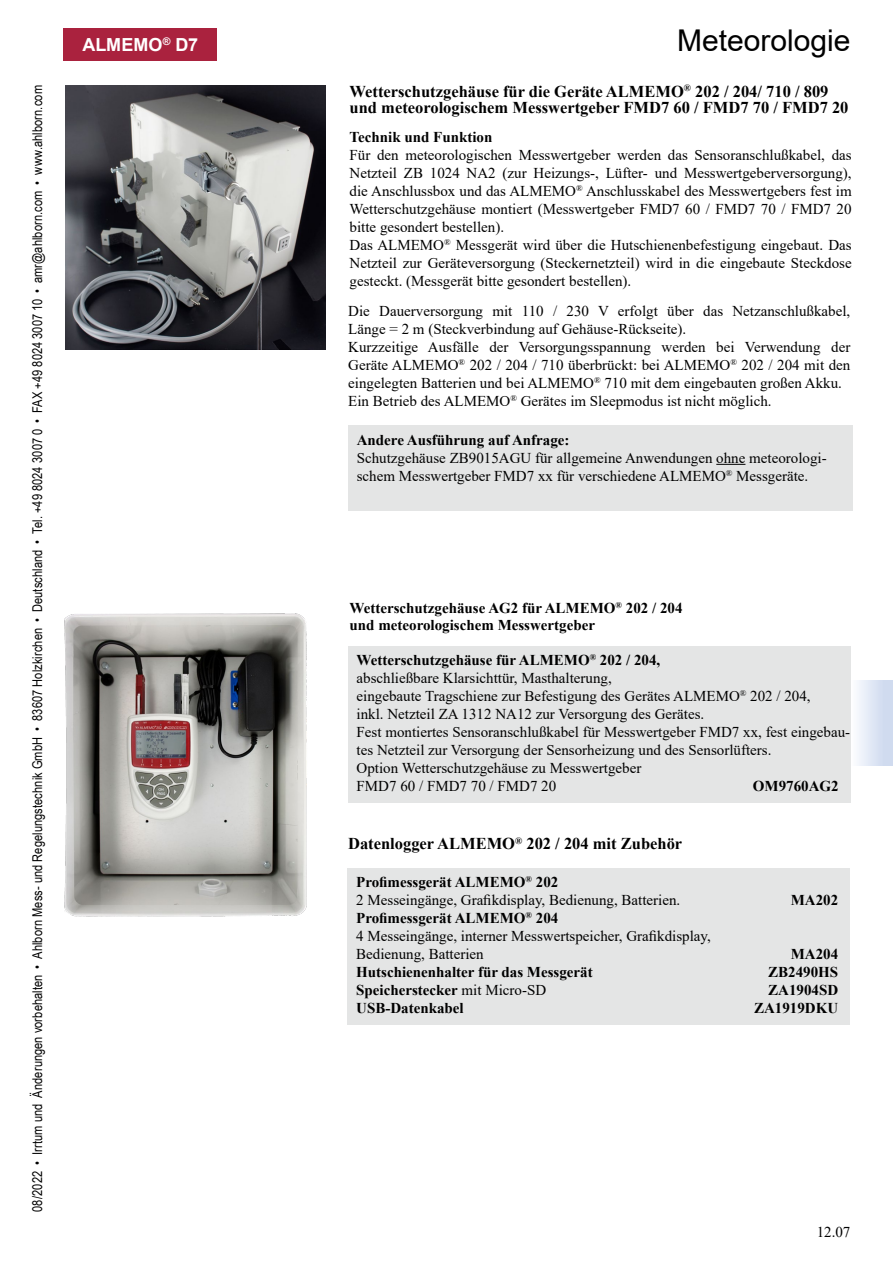
<style>
.page{position:relative;width:893px;height:1263px;background:#fff}
.page>*{position:absolute;margin:0;border:0;box-sizing:border-box;transform-origin:0 0}
.t1{font:30px "Arial";color:#000}
.t2{font:700 18px "Arial";color:#fff}
.t3{font:700 16.5px/16.5px "Times New Roman";color:#000}
.t4{font:15px/18px "Times New Roman";color:#000}
.t5{font:700 15px/16.5px "Times New Roman";color:#000}
.t6{font:13.5px "Arial Narrow";letter-spacing:.005em;color:#000}
.s1{font-weight:700}
.s2{font-weight:400}
</style>
<div class="page">
<div style="left:850px;top:680px;width:43px;height:85px;background:linear-gradient(to right,#fdfeff,#c7d4ec)"></div>
<div style="left:348px;top:426px;width:505px;height:85px;background:#e4e5e5"></div>
<svg style="left:716px;top:464px;width:29px;height:1px"></svg>
<img style="left:66px;top:85px;width:259px;height:264px">
<div style="left:348px;top:868px;width:502px;height:157px;background:#e4e5e5"></div>
<div style="left:348px;top:646px;width:502px;height:157px;background:#e4e5e5"></div>
<img style="left:65px;top:613px;width:242px;height:304px">
<div style="left:64px;top:28px;width:153px;height:33px;background:#aa223e"></div>
<p class="t6" style="left:28px;top:1212px;width:1128px;rotate:-90deg">08/2022 • Irrtum und Änderungen vorbehalten • Ahlborn Mess- und Regelungstechnik GmbH • 83607 Holzkirchen • Deutschland • Tel. +49 8024 3007 0 • FAX +49 8024 3007 10 • amr@ahlborn.com • www.ahlborn.com</p>
<p class="t2" style="left:82px;top:32px;width:117px">ALMEMO<sup>®</sup> D7</p>
<h1 class="t1" style="left:677px;top:19px;width:175px">Meteorologie</h1>
<p class="t3" style="left:350px;top:82px;width:500px">Wetterschutzgehäuse für die Geräte ALMEMO<sup>®</sup> 202 / 204/ 710 / 809 und meteorologischem Messwertgeber FMD7 60 / FMD7 70 / FMD7 20</p>
<p class="t5" style="left:350px;top:128px;width:144px">Technik und Funktion</p>
<p class="t4" style="left:350px;top:145px;width:504px">Für den meteorologischen Messwertgeber werden das Sensoranschlußkabel, das Netzteil ZB 1024 NA2 (zur Heizungs-, Lüfter- und Messwertgeberversorgung), die Anschlussbox und das ALMEMO<sup>®</sup> Anschlusskabel des Messwertgebers fest im Wetterschutzgehäuse montiert (Messwertgeber FMD7 60 / FMD7 70 / FMD7 20 bitte gesondert bestellen).<br>Das ALMEMO<sup>®</sup> Messgerät wird über die Hutschienenbefestigung eingebaut. Das Netzteil zur Geräteversorgung (Steckernetzteil) wird in die eingebaute Steckdose gesteckt. (Messgerät bitte gesondert bestellen).</p>
<p class="t4" style="left:348px;top:301px;width:504px">Die Dauerversorgung mit 110 / 230 V erfolgt über das Netzanschlußkabel, Länge = 2 m (Steckverbindung auf Gehäuse-Rückseite).<br>Kurzzeitige Ausfälle der Versorgungsspannung werden bei Verwendung der Geräte ALMEMO<sup>®</sup> 202 / 204 / 710 überbrückt: bei ALMEMO<sup>®</sup> 202 / 204 mit den eingelegten Batterien und bei ALMEMO<sup>®</sup> 710 mit dem eingebauten großen Akku.<br>Ein Betrieb des ALMEMO<sup>®</sup> Gerätes im Sleepmodus ist nicht möglich.</p>
<p class="t5" style="left:357px;top:431px;width:214px">Andere Ausführung auf Anfrage:</p>
<p class="t4" style="left:357px;top:448px;width:471px">Schutzgehäuse ZB9015AGU für allgemeine Anwendungen ohne meteorologi&shy;schem Messwertgeber FMD7 xx für verschiedene ALMEMO<sup>®</sup> Messgeräte.</p>
<p class="t5" style="left:350px;top:599px;width:334px">Wetterschutzgehäuse AG2 für ALMEMO<sup>®</sup> 202 / 204 und meteorologischem Messwertgeber</p>
<p class="t4" style="left:357px;top:650px;width:495px"><span class="s1">Wetterschutzgehäuse für ALMEMO</span><sup>®</sup> <span class="s1">202 / 204,<br></span>abschließbare Klarsichttür, Masthalterung,<br>eingebaute Tragschiene zur Befestigung des Gerätes ALMEMO<sup>®</sup> 202 / 204,<br>inkl. Netzteil ZA 1312 NA12 zur Versorgung des Gerätes.<br>Fest montiertes Sensoranschlußkabel für Messwertgeber FMD7 xx, fest eingebau&shy;tes Netzteil zur Versorgung der Sensorheizung und des Sensorlüfters.<br>Option Wetterschutzgehäuse zu Messwertgeber<br>FMD7 60 / FMD7 70 / FMD7 20</p>
<p class="t5" style="left:753px;top:777px;width:87px">OM9760AG2</p>
<p class="t3" style="left:348px;top:835px;width:336px">Datenlogger ALMEMO<sup>®</sup> 202 / 204 mit Zubehör</p>
<p class="t4" style="left:356px;top:872px;width:325px"><span class="s1">Profimessgerät ALMEMO</span><sup>®</sup> <span class="s1">202<br></span>2 Messeingänge, Grafikdisplay, Bedienung, Batterien.</p>
<p class="t4" style="left:356px;top:908px;width:356px"><span class="s1">Profimessgerät ALMEMO</span><sup>®</sup> <span class="s1">204<br></span>4 Messeingänge, interner Messwertspeicher, Grafikdisplay,<br>Bedienung, Batterien</p>
<p class="t5" style="left:791px;top:891px;width:49px">MA202</p>
<p class="t5" style="left:791px;top:945px;width:49px">MA204</p>
<p class="t5" style="left:356px;top:963px;width:238px">Hutschienenhalter für das Messgerät</p>
<p class="t5" style="left:768px;top:963px;width:72px">ZB2490HS</p>
<p class="t5" style="left:356px;top:981px;width:191px">Speicherstecker <span class="s2">mit Micro-SD</span></p>
<p class="t5" style="left:768px;top:981px;width:72px">ZA1904SD</p>
<p class="t5" style="left:356px;top:999px;width:109px">USB-Datenkabel</p>
<p class="t5" style="left:754px;top:999px;width:86px">ZA1919DKU</p>
<p class="t4" style="left:817px;top:1222px;width:35px">12.07</p>
</div>
